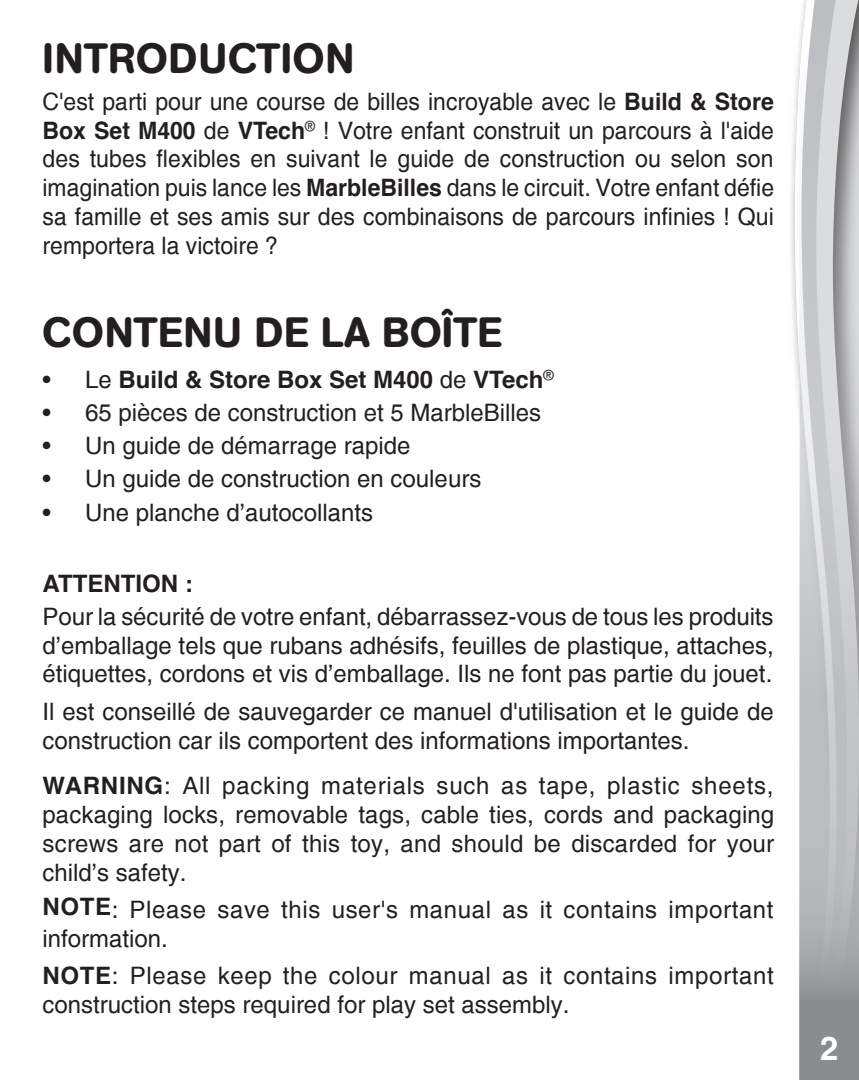
<style>
.page{position:relative;width:859px;height:1080px;background:#fff}
.page>*{position:absolute;margin:0;border:0;box-sizing:border-box;transform-origin:0 0}
.t1{font:500 42px "AG Book Rounded";letter-spacing:.02em;color:#231f20}
.t2{font:500 42px "AG Book Rounded";letter-spacing:.02em;color:#231f20}
.t3{font:700 33px "Helvetica";color:#fff}
.t4{font:24px/28.8px "Helvetica";color:#231f20;text-align:justify}
.t5{font:24px/28.8px "Helvetica";color:#231f20;text-align:justify;scale:.96 1}
.t6{font:24px/28.8px "Helvetica";letter-spacing:.025em;color:#231f20}
.t7{font:700 24px "Helvetica";color:#231f20}
.s1{font-weight:700}
.s2{font-weight:400}
</style>
<div class="page">
<div style="left:787px;top:0;width:72px;height:1080px;background:#231f20;opacity:.75"></div>
<svg style="left:794px;top:0;width:5px;height:1029px"></svg>
<svg style="left:799px;top:0;width:60px;height:1080px"></svg>
<div style="left:742px;top:1029px;width:57px;height:51px;background:#fff"></div>
<h1 class="t2" style="left:43px;top:33px;width:313px">INTRODUCTION</h1>
<p class="t5" style="left:43px;top:87px;width:764px">C'est parti pour une course de billes incroyable avec le <span class="s1">Build &amp; Store Box Set M400</span> de <span class="s1">VTech</span><sup>®</sup> ! Votre enfant construit un parcours à l'aide des tubes flexibles en suivant le guide de construction ou selon son imagination puis lance les <span class="s1">MarbleBilles</span> dans le circuit. Votre enfant défie sa famille et ses amis sur des combinaisons de parcours infinies ! Qui remportera la victoire ?</p>
<h1 class="t1" style="left:43px;top:308px;width:461px">CONTENU DE LA BOÎTE</h1>
<p class="t7" style="left:43px;top:364px;width:513px"><span class="s2">• Le</span> Build &amp; Store Box Set M400 <span class="s2">de</span> VTech<sup>®</sup></p>
<p class="t4" style="left:43px;top:399px;width:500px">• 65 pièces de construction et 5 MarbleBilles</p>
<p class="t4" style="left:43px;top:432px;width:370px">• Un guide de démarrage rapide</p>
<p class="t4" style="left:43px;top:465px;width:440px">• Un guide de construction en couleurs</p>
<p class="t4" style="left:43px;top:498px;width:332px">• Une planche d’autocollants</p>
<p class="t7" style="left:43px;top:567px;width:152px">ATTENTION :</p>
<p class="t4" style="left:43px;top:602px;width:733px">Pour la sécurité de votre enfant, débarrassez-vous de tous les produits d’emballage tels que rubans adhésifs, feuilles de plastique, attaches, étiquettes, cordons et vis d’emballage. Ils ne font pas partie du jouet.</p>
<p class="t4" style="left:43px;top:697px;width:733px">Il est conseillé de sauvegarder ce manuel d'utilisation et le guide de construction car ils comportent des informations importantes.</p>
<p class="t4" style="left:43px;top:772px;width:733px"><span class="s1">WARNING</span>: All packing materials such as tape, plastic sheets, packaging locks, removable tags, cable ties, cords and packaging screws are not part of this toy, and should be discarded for your child’s safety.</p>
<p class="t6" style="left:43px;top:895px;width:732px"><span class="s1">NOTE</span>: Please save this user's manual as it contains important information.</p>
<p class="t6" style="left:43px;top:962px;width:733px"><span class="s1">NOTE</span>: Please keep the colour manual as it contains important construction steps required for play set assembly.</p>
<h2 class="t3" style="left:820px;top:1025px;width:25px">2 <sup>2</sup>2</h2>
</div>
